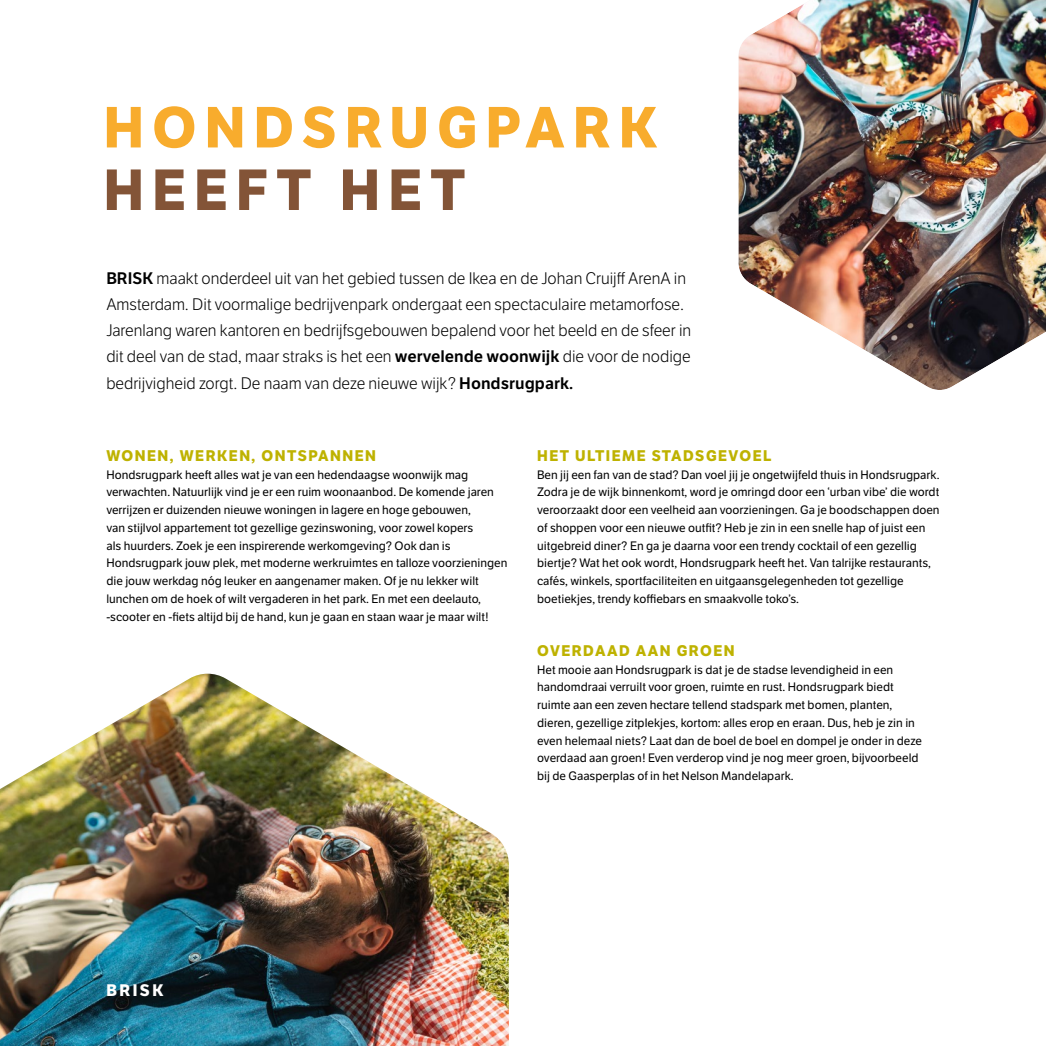
<style>
.page{position:relative;width:1046px;height:1046px;background:#fff}
.page>*{position:absolute;margin:0;border:0;box-sizing:border-box;transform-origin:0 0}
.t1{font:700 56.25px "LFT Etica";letter-spacing:.15em;color:#f8ac2d}
.t2{font:700 56.25px "LFT Etica";letter-spacing:.15em;color:#835437}
.t3{font:300 16.25px/26.2px "LFT Etica";color:#000}
.t4{font:700 16.25px "LFT Etica";letter-spacing:.15em;color:#fff}
.t5{font:700 15px "LFT Etica";letter-spacing:.1em;color:#beb200}
.t6{font:11.88px/17.8px "LFT Etica";color:#000}
.s1{font-family:"LFT Etica SB";font-weight:400}
</style>
<div class="page">
<img style="left:0;top:673px;width:508px;height:372px">
<img style="left:738px;top:0;width:307px;height:390px">
<h1 class="t1" style="left:104px;top:93px;width:555px">HONDSRUGPARK</h1>
<h1 class="t2" style="left:104px;top:156px;width:363px">HEEFT HET</h1>
<p class="t3" style="left:106px;top:265px;width:586px"><span class="s1">BRISK</span> maakt onderdeel uit van het gebied tussen de Ikea en de Johan Cruijff ArenA in Amsterdam. Dit voormalige bedrijvenpark ondergaat een spectaculaire metamorfose.<br>Jarenlang waren kantoren en bedrijfsgebouwen bepalend voor het beeld en de sfeer in dit deel van de stad, maar straks is het een <span class="s1">wervelende woonwijk</span> die voor de nodige bedrijvigheid zorgt. De naam van deze nieuwe wijk? <span class="s1">Hondsrugpark.</span></p>
<p class="t5" style="left:106px;top:446px;width:271px">WONEN, WERKEN, ONTSPANNEN</p>
<p class="t6" style="left:106px;top:466px;width:402px">Hondsrugpark heeft alles wat je van een hedendaagse woonwijk mag verwachten. Natuurlijk vind je er een ruim woonaanbod. De komende jaren verrijzen er duizenden nieuwe woningen in lagere en hoge gebouwen,<br>van stijlvol appartement tot gezellige gezinswoning, voor zowel kopers<br>als huurders. Zoek je een inspirerende werkomgeving? Ook dan is Hondsrugpark jouw plek, met moderne werkruimtes en talloze voorzieningen die jouw werkdag nóg leuker en aangenamer maken. Of je nu lekker wilt lunchen om de hoek of wilt vergaderen in het park. En met een deelauto, -scooter en -fiets altijd bij de hand, kun je gaan en staan waar je maar wilt!</p>
<p class="t5" style="left:537px;top:446px;width:236px">HET ULTIEME STADSGEVOEL</p>
<p class="t6" style="left:537px;top:466px;width:404px">Ben jij een fan van de stad? Dan voel jij je ongetwijfeld thuis in Hondsrugpark.<br>Zodra je de wijk binnenkomt, word je omringd door een ‘urban vibe’ die wordt veroorzaakt door een veelheid aan voorzieningen. Ga je boodschappen doen of shoppen voor een nieuwe outfit? Heb je zin in een snelle hap of juist een uitgebreid diner? En ga je daarna voor een trendy cocktail of een gezellig biertje? Wat het ook wordt, Hondsrugpark heeft het. Van talrijke restaurants, cafés, winkels, sportfaciliteiten en uitgaansgelegenheden tot gezellige boetiekjes, trendy koffiebars en smaakvolle toko’s.</p>
<p class="t5" style="left:537px;top:641px;width:199px">OVERDAAD AAN GROEN</p>
<p class="t6" style="left:537px;top:660px;width:386px">Het mooie aan Hondsrugpark is dat je de stadse levendigheid in een handomdraai verruilt voor groen, ruimte en rust. Hondsrugpark biedt ruimte aan een zeven hectare tellend stadspark met bomen, planten, dieren, gezellige zitplekjes, kortom: alles erop en eraan. Dus, heb je zin in even helemaal niets? Laat dan de boel de boel en dompel je onder in deze overdaad aan groen! Even verderop vind je nog meer groen, bijvoorbeeld bij de Gaasperplas of in het Nelson Mandelapark.</p>
<h2 class="t4" style="left:106px;top:980px;width:59px">BRISK</h2>
</div>
